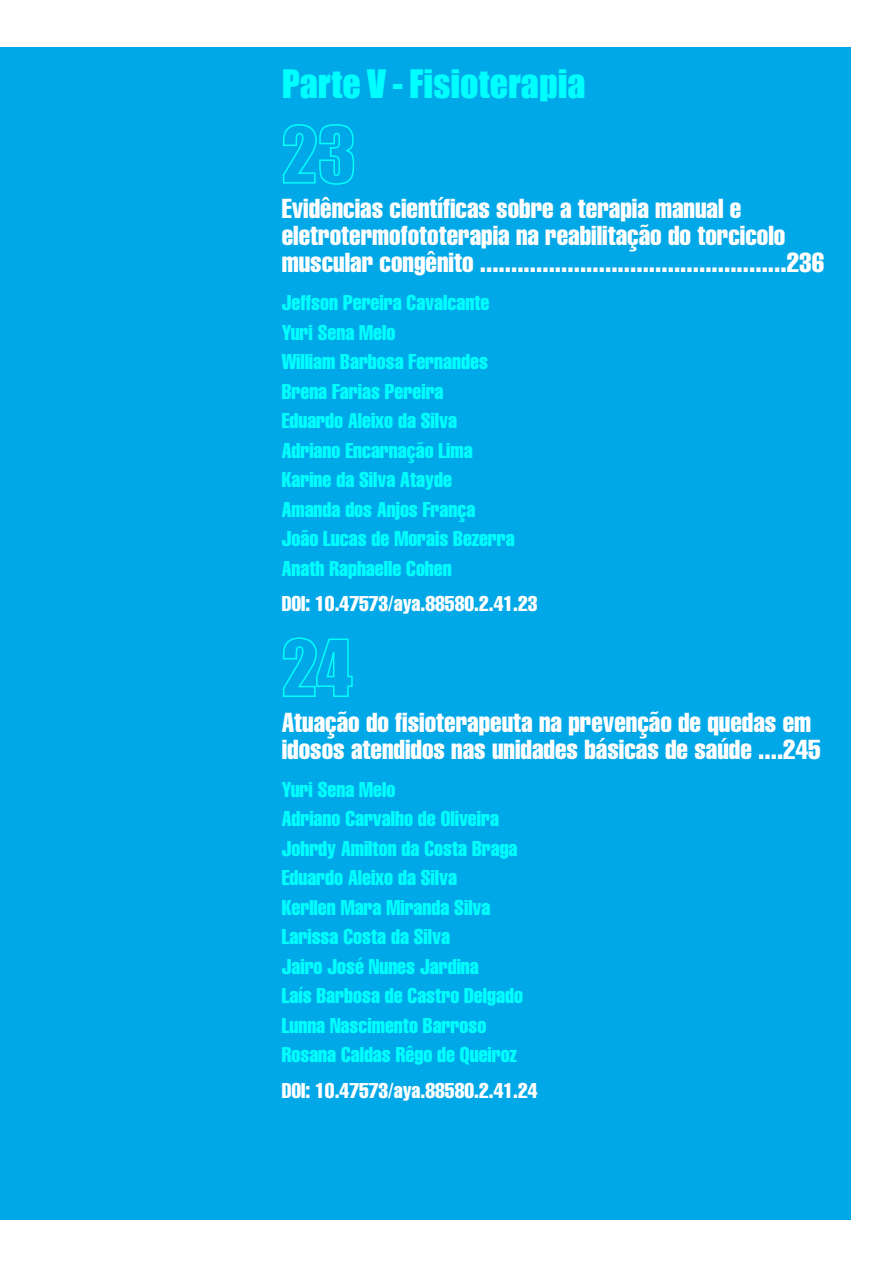
<style>
.page{position:relative;width:893px;height:1263px;background:#fff}
.page>*{position:absolute;margin:0;border:0;box-sizing:border-box;transform-origin:0 0}
.t1{font:36px "Impact";color:#0ff}
.t2{font:extra-condensed 27px/27px "Helvetica";color:#fff}
.t3{font:extra-condensed 21px/29.5px "Helvetica";color:#0ff}
.t4{font:extra-condensed 21px "Helvetica";color:#fff}
</style>
<div class="page">
<div style="left:0;top:47px;width:850px;height:1172px;background:#00a8e7"></div>
<svg style="left:282px;top:124px;width:73px;height:61px"></svg>
<svg style="left:282px;top:637px;width:71px;height:60px"></svg>
<h1 class="t1" style="left:282px;top:56px;width:306px">Parte V - Fisioterapia</h1>
<p class="t2" style="left:282px;top:195px;width:544px">Evidências científicas sobre a terapia manual e eletrotermofototerapia na reabilitação do torcicolo muscular congênito .................................................236</p>
<p class="t3" style="left:282px;top:288px;width:235px">Jeffson Pereira Cavalcante<br>Yuri Sena Melo<br>William Barbosa Fernandes<br>Brena Farias Pereira<br>Eduardo Aleixo da Silva<br>Adriano Encarnação Lima<br>Karine da Silva Atayde<br>Amanda dos Anjos França<br>João Lucas de Morais Bezerra<br>Anath Raphaelle Cohen</p>
<p class="t4" style="left:282px;top:591px;width:257px">DOI: 10.47573/aya.88580.2.41.23</p>
<p class="t2" style="left:282px;top:708px;width:541px">Atuação do fisioterapeuta na prevenção de quedas em idosos atendidos nas unidades básicas de saúde ....245</p>
<p class="t3" style="left:282px;top:774px;width:243px">Yuri Sena Melo<br>Adriano Carvalho de Oliveira<br>Johrdy Amilton da Costa Braga<br>Eduardo Aleixo da Silva<br>Kerllen Mara Miranda Silva<br>Larissa Costa da Silva<br>Jairo José Nunes Jardina<br>Laís Barbosa de Castro Delgado<br>Lunna Nascimento Barroso<br>Rosana Caldas Rêgo de Queiroz</p>
<p class="t4" style="left:282px;top:1077px;width:257px">DOI: 10.47573/aya.88580.2.41.24</p>
</div>
